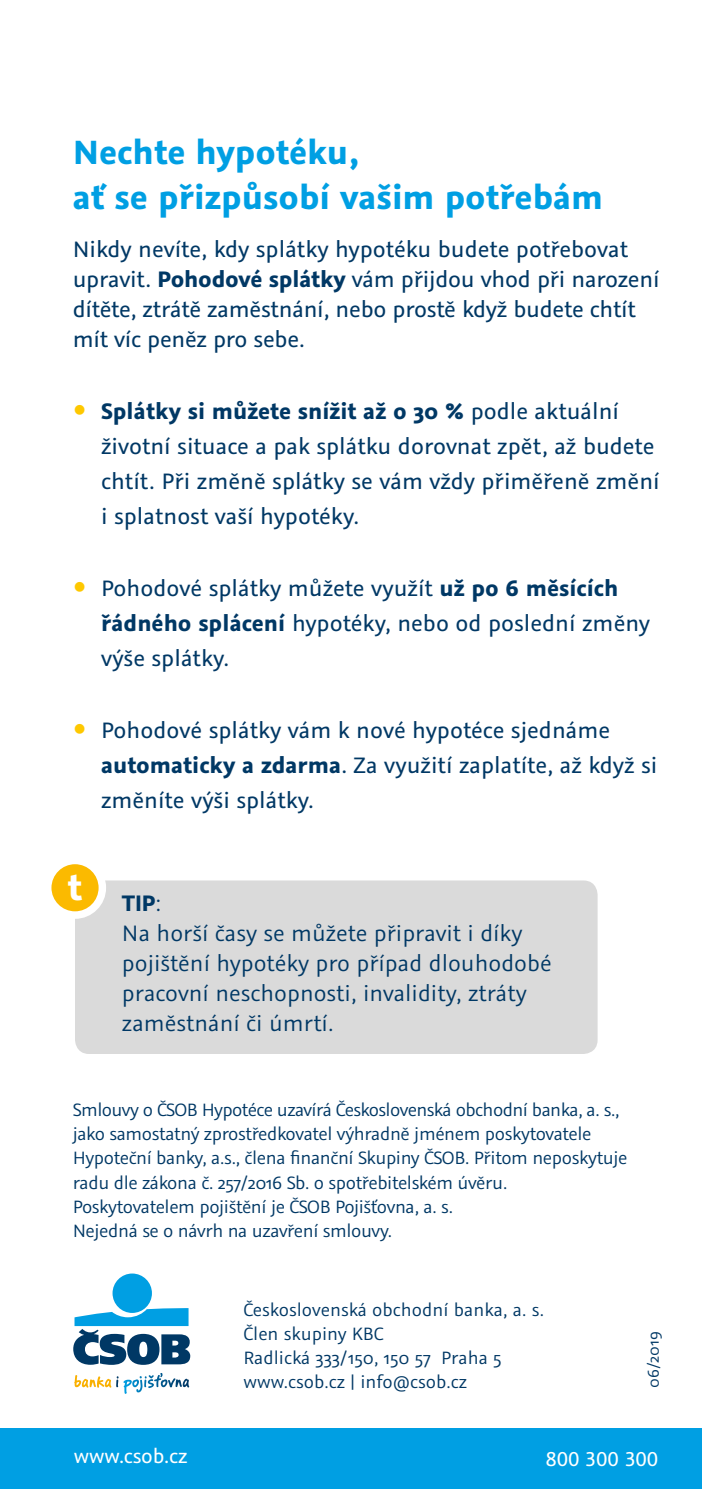
<style>
.page{position:relative;width:702px;height:1489px;background:#fff}
.page>*{position:absolute;margin:0;border:0;box-sizing:border-box;transform-origin:0 0}
.t1{font:700 40.5px "Graublau Sans";color:#fff}
.t2{font:700 37.5px/45px "Graublau Sans";color:#009fe3}
.t3{font:25px/35px "Graublau Sans";color:#003865}
.t4{font:25px/30px "Graublau Sans";color:#003865}
.t5{font:22.5px "Graublau Sans";letter-spacing:-.01em;color:#fff}
.t6{font:20px/24px "Graublau Sans";letter-spacing:-.02em;color:#003865}
.t7{font:20px/24px "Graublau Sans";color:#003865}
.t8{font:17.5px "Graublau Sans";letter-spacing:-.005em;color:#003865}
.s1{font-weight:700}
</style>
<div class="page">
<div style="left:0;top:1428px;width:702px;height:60px;background:#009fe3"></div>
<div style="left:75px;top:880px;width:522px;height:173px;background:#dadada;border-radius:14px"></div>
<div style="left:48px;top:860px;width:54px;height:55px;background:#fbba00;border-radius:50%"></div>
<div style="left:44px;top:856px;width:62px;height:62px;border:8px solid #fff;border-radius:50%"></div>
<div style="left:112px;top:1273px;width:40px;height:39px;background:#009fe3;border-radius:50%"></div>
<svg style="left:73px;top:1307px;width:117px;height:57px"></svg>
<svg style="left:74px;top:1375px;width:44px;height:12px"></svg>
<svg style="left:140px;top:1373px;width:22px;height:13px"></svg>
<h2 class="t2" style="left:73px;top:129px;width:532px">Nechte hypotéku,<br>ať se přizpůsobí vašim potřebám</h2>
<p class="t3" style="left:73px;top:234px;width:588px;line-height:30px">Nikdy nevíte, kdy splátky hypotéku budete potřebovat upravit. <span class="s1">Pohodové splátky</span> vám přijdou vhod při narození dítěte, ztrátě zaměstnání, nebo prostě když budete chtít mít víc peněz pro sebe.</p>
<p class="t3" style="left:101px;top:393px;width:560px"><span class="s1">Splátky si můžete snížit až o 30 %</span> podle aktuální životní situace a pak splátku dorovnat zpět, až budete chtít. Při změně splátky se vám vždy přiměřeně změní i splatnost vaší hypotéky.</p>
<p class="t3" style="left:101px;top:570px;width:550px">Pohodové splátky můžete využít <span class="s1">už po 6 měsících řádného splácení</span> hypotéky, nebo od poslední změny výše splátky.</p>
<p class="t3" style="left:101px;top:712px;width:557px">Pohodové splátky vám k nové hypotéce sjednáme <span class="s1">automaticky a zdarma</span>. Za využití zaplatíte, až když si změníte výši splátky.</p>
<h1 class="t1" style="left:67px;top:861px;width:16px">t</h1>
<p class="t4" style="left:122px;top:888px;width:431px"><span class="s1">TIP</span>:<br>Na horší časy se můžete připravit i díky pojištění hypotéky pro případ dlouhodobé pracovní neschopnosti, invalidity, ztráty zaměstnání či úmrtí.</p>
<p class="t6" style="left:73px;top:1098px;width:556px">Smlouvy o ČSOB Hypotéce uzavírá Československá obchodní banka, a. s., jako samostatný zprostředkovatel výhradně jménem poskytovatele Hypoteční banky, a.s., člena finanční Skupiny ČSOB. Přitom neposkytuje radu dle zákona č. 257/2016 Sb. o spotřebitelském úvěru.<br>Poskytovatelem pojištění je ČSOB Pojišťovna, a. s.<br>Nejedná se o návrh na uzavření smlouvy.</p>
<p class="t7" style="left:243px;top:1297px;width:302px">Československá obchodní banka, a. s.<br>Člen skupiny KBC<br>Radlická 333/150, 150 57 Praha 5 www.csob.cz | info@csob.cz</p>
<p class="t8" style="left:642px;top:1387px;width:58px;rotate:-90deg">06/2019</p>
<p class="t5" style="left:74px;top:1442px;width:115px">www.csob.cz</p>
<p class="t5" style="left:545px;top:1445px;width:114px">800 300 300</p>
</div>
